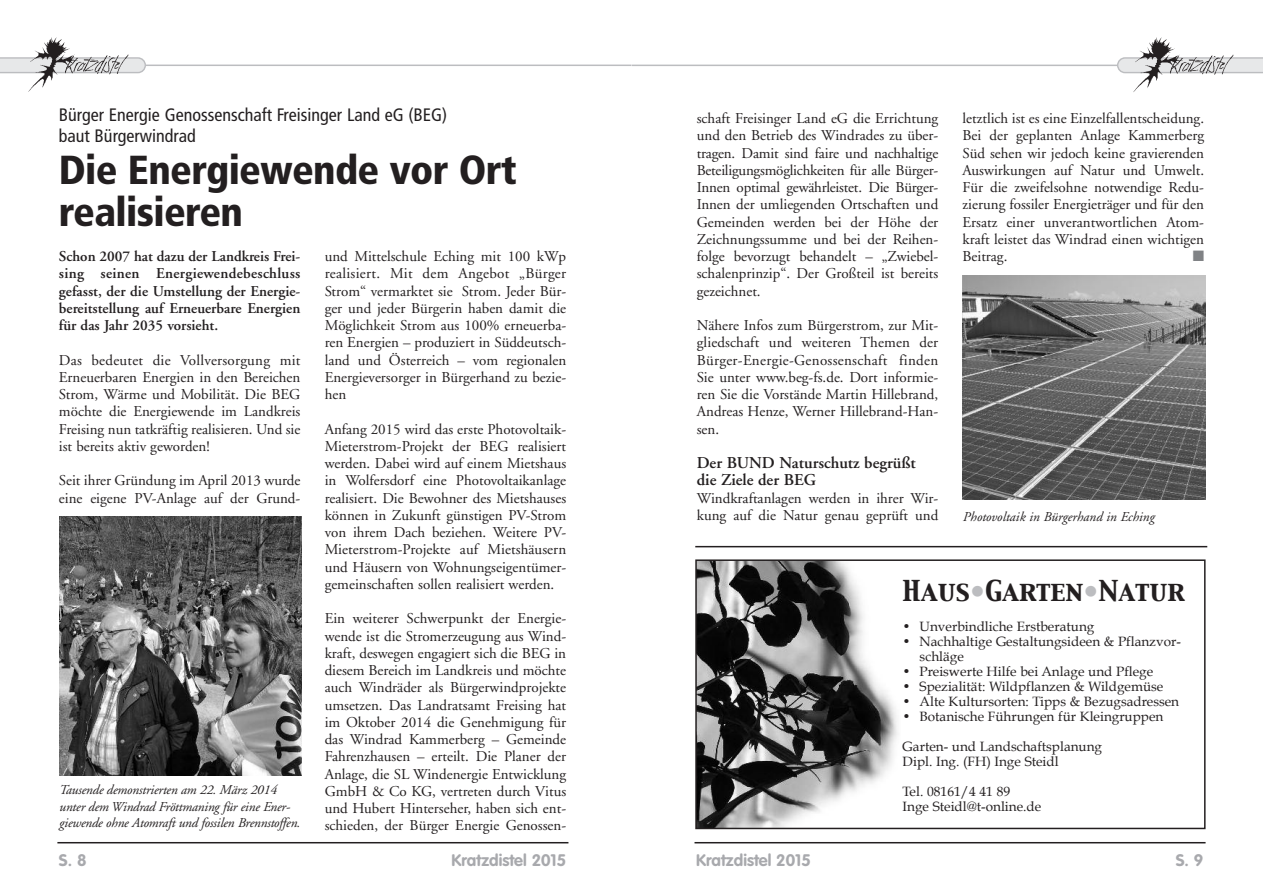
<style>
.page{position:relative;width:1263px;height:893px;background:#fff}
.page>*{position:absolute;margin:0;border:0;box-sizing:border-box;transform-origin:0 0}
.t1{font:900 condensed 40.5px/42px "Frutiger";letter-spacing:-.015em;color:#231f20}
.t2{font:25.5px "Capitals";color:#231f20}
.t3{font:condensed 18px/21px "Frutiger";color:#231f20}
.t4{font:600 16.5px/17.2px "Adobe Garamond";color:#231f20}
.t5{font:700 16.5px "VAG Rounded";color:#a8a9ad}
.t6{font:15px/17.2px "Adobe Garamond";color:#231f20;text-align:justify}
.t7{font:600 15px/17.2px "Adobe Garamond";color:#231f20;text-align:justify}
.t8{font:15px "Zapf Dingbats";color:#808285}
.t9{font:13.5px/15px "Book Antiqua";color:#231f20}
.t10{font:italic 13.5px/16.5px "Adobe Garamond";letter-spacing:-.015em;color:#231f20}
.s1{color:#bcbdc0}
</style>
<div class="page">
<svg style="left:0;top:57px;width:146px;height:16px"></svg>
<img style="left:24px;top:37px;width:106px;height:55px">
<hr style="left:146px;top:65px;width:485px;height:1px;background:#bcbdc0">
<svg style="left:1117px;top:57px;width:146px;height:16px"></svg>
<img style="left:1129px;top:37px;width:106px;height:55px">
<hr style="left:632px;top:65px;width:485px;height:1px;background:#bcbdc0">
<hr style="left:57px;top:842px;width:511px;height:1px;background:#231f20">
<hr style="left:694px;top:842px;width:511px;height:1px;background:#231f20">
<hr style="left:695px;top:546px;width:512px;height:1px;background:#231f20">
<img style="left:59px;top:517px;width:243px;height:259px">
<img style="left:963px;top:276px;width:242px;height:224px">
<img style="left:698px;top:562px;width:200px;height:264px">
<div style="left:695px;top:559px;width:510px;height:270px;border:2px solid #231f20"></div>
<p class="t3" style="left:59px;top:106px;width:390px">Bürger Energie Genossenschaft Freisinger Land eG (BEG) baut Bürgerwindrad</p>
<h1 class="t1" style="left:59px;top:152px;width:459px">Die Energiewende vor Ort realisieren</h1>
<p class="t7" style="left:59px;top:249px;width:243px">Schon 2007 hat dazu der Landkreis Frei&shy;sing seinen Energiewendebeschluss gefasst, der die Umstellung der Energie&shy;bereitstellung auf Erneuerbare Energien für das Jahr 2035 vorsieht.</p>
<p class="t6" style="left:59px;top:352px;width:243px">Das bedeutet die Vollversorgung mit Erneuerbaren Energien in den Bereichen Strom, Wärme und Mobilität. Die BEG möchte die Energiewende im Landkreis Freising nun tatkräftig realisieren. Und sie ist bereits aktiv geworden!</p>
<p class="t6" style="left:59px;top:473px;width:243px">Seit ihrer Gründung im April 2013 wurde eine eigene PV-Anlage auf der Grund-</p>
<p class="t10" style="left:59px;top:783px;width:243px">Tausende demonstrierten am 22. März 2014 unter dem Windrad Fröttmaning für eine Ener&shy;giewende ohne Atomraft und fossilen Brennstoffen.</p>
<p class="t6" style="left:325px;top:249px;width:243px">und Mittelschule Eching mit 100 kWp realisiert. Mit dem Angebot „Bürger Strom“ vermarktet sie Strom. Jeder Bür&shy;ger und jeder Bürgerin haben damit die Möglichkeit Strom aus 100% erneuerba&shy;ren Energien – produziert in Süddeutsch&shy;land und Österreich – vom regionalen Energieversorger in Bürgerhand zu bezie&shy;hen</p>
<p class="t6" style="left:325px;top:421px;width:243px">Anfang 2015 wird das erste Photovoltaik-Mieterstrom-Projekt der BEG realisiert werden. Dabei wird auf einem Mietshaus in Wolfersdorf eine Photovoltaikanlage realisiert. Die Bewohner des Mietshauses können in Zukunft günstigen PV-Strom von ihrem Dach beziehen. Weitere PV-Mieterstrom-Projekte auf Mietshäusern und Häusern von Wohnungseigentümer&shy;gemeinschaften sollen realisiert werden.</p>
<p class="t6" style="left:325px;top:611px;width:243px">Ein weiterer Schwerpunkt der Energie&shy;wende ist die Stromerzeugung aus Wind&shy;kraft, deswegen engagiert sich die BEG in diesem Bereich im Landkreis und möchte auch Windräder als Bürgerwindprojekte umsetzen. Das Landratsamt Freising hat im Oktober 2014 die Genehmigung für das Windrad Kammerberg – Gemeinde Fahrenzhausen – erteilt. Die Planer der Anlage, die SL Windenergie Entwicklung GmbH &amp; Co KG, vertreten durch Vitus und Hubert Hinterseher, haben sich ent&shy;schieden, der Bürger Energie Genossen-</p>
<p class="t6" style="left:697px;top:111px;width:243px">schaft Freisinger Land eG die Errichtung und den Betrieb des Windrades zu über&shy;tragen. Damit sind faire und nachhaltige Beteiligungsmöglichkeiten für alle Bürger-Innen optimal gewährleistet. Die Bürger-Innen der umliegenden Ortschaften und Gemeinden werden bei der Höhe der Zeichnungssumme und bei der Reihen&shy;folge bevorzugt behandelt – „Zwiebel&shy;schalenprinzip“. Der Großteil ist bereits gezeichnet.</p>
<p class="t6" style="left:697px;top:318px;width:243px">Nähere Infos zum Bürgerstrom, zur Mit&shy;gliedschaft und weiteren Themen der Bürger-Energie-Genossenschaft finden Sie unter www.beg-fs.de. Dort informie&shy;ren Sie die Vorstände Martin Hillebrand, Andreas Henze, Werner Hillebrand-Han&shy;sen.</p>
<p class="t4" style="left:697px;top:456px;width:221px">Der BUND Naturschutz begrüßt die Ziele der BEG</p>
<p class="t6" style="left:697px;top:490px;width:243px">Windkraftanlagen werden in ihrer Wir&shy;kung auf die Natur genau geprüft und</p>
<p class="t6" style="left:962px;top:111px;width:243px">letztlich ist es eine Einzelfallentscheidung.<br>Bei der geplanten Anlage Kammerberg Süd sehen wir jedoch keine gravierenden Auswirkungen auf Natur und Umwelt.<br>Für die zweifelsohne notwendige Redu&shy;zierung fossiler Energieträger und für den Ersatz einer unverantwortlichen Atom&shy;kraft leistet das Windrad einen wichtigen Beitrag.</p>
<p class="t8" style="left:1193px;top:247px;width:13px">■</p>
<p class="t10" style="left:962px;top:509px;width:193px">Photovoltaik in Bürgerhand in Eching</p>
<h2 class="t2" style="left:903px;top:576px;width:284px">Haus<span class="s1">•</span>Garten<span class="s1">•</span>Natur</h2>
<p class="t9" style="left:903px;top:619px;width:193px">• Unverbindliche Erstberatung</p>
<p class="t9" style="left:920px;top:634px;width:263px;text-indent:-17px">• Nachhaltige Gestaltungsideen &amp; Pflanzvor&shy;schläge</p>
<p class="t9" style="left:903px;top:664px;width:252px">• Preiswerte Hilfe bei Anlage und Pflege</p>
<p class="t9" style="left:903px;top:679px;width:262px">• Spezialität: Wildpflanzen &amp; Wildgemüse</p>
<p class="t9" style="left:903px;top:694px;width:278px">• Alte Kultursorten: Tipps &amp; Bezugsadressen</p>
<p class="t9" style="left:903px;top:709px;width:262px">• Botanische Führungen für Kleingruppen</p>
<p class="t9" style="left:903px;top:739px;width:201px">Garten- und Landschaftsplanung<br>Dipl. Ing. (FH) Inge Steidl</p>
<p class="t9" style="left:903px;top:784px;width:140px">Tel. 08161/4 41 89<br>Inge Steidl@t-online.de</p>
<p class="t5" style="left:59px;top:854px;width:29px">S. 8</p>
<p class="t5" style="left:451px;top:854px;width:116px">Kratzdistel 2015</p>
<p class="t5" style="left:696px;top:854px;width:116px">Kratzdistel 2015</p>
<p class="t5" style="left:1176px;top:854px;width:29px">S. 9</p>
</div>
